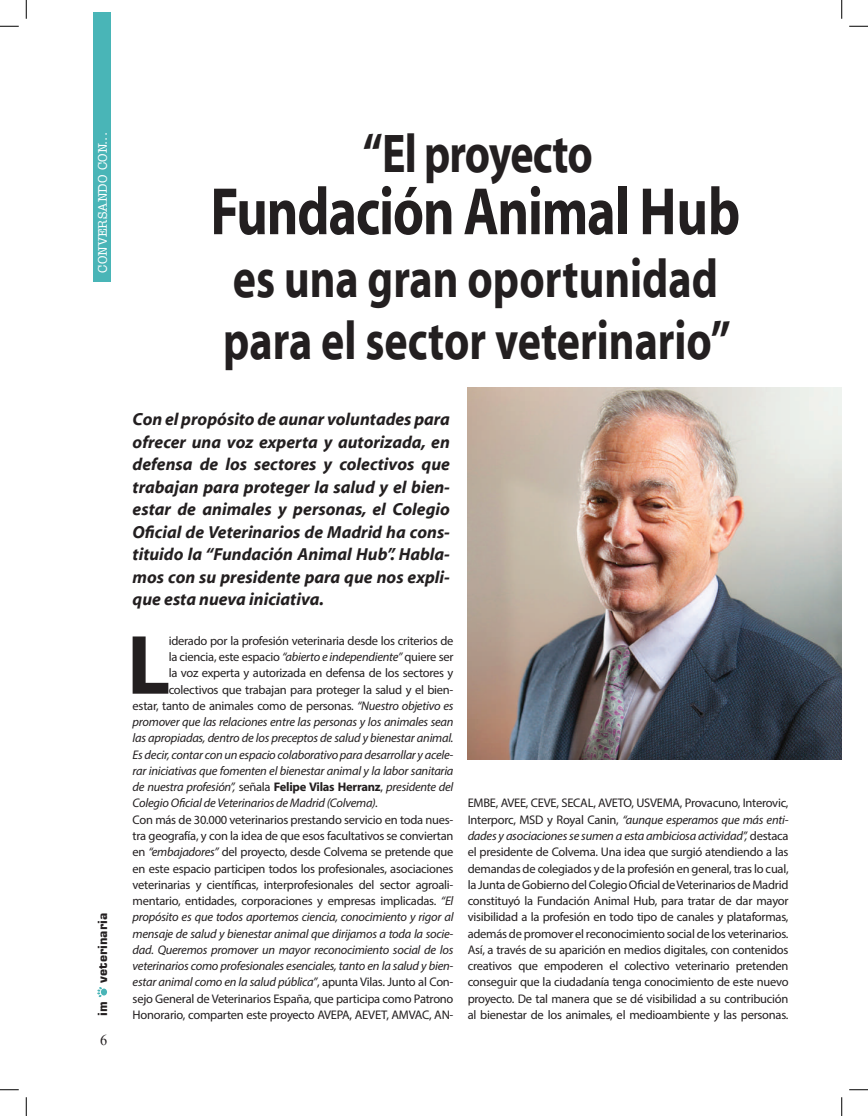
<style>
.page{position:relative;width:868px;height:1116px;background:#fff}
.page>*{position:absolute;margin:0;border:0;box-sizing:border-box;transform-origin:0 0}
.t1{font:700 84.88px "Myriad Pro";color:#231f20}
.t2{font:700 67.5px "Myriad";letter-spacing:-.02em;color:#231f20;scale:.8 1}
.t3{font:700 55px/62.5px "Myriad";color:#231f20;scale:.8 1}
.t4{font:700 55px "Myriad";letter-spacing:-.025em;color:#231f20;scale:.8 1}
.t5{font:italic 700 17.5px/22.5px "Myriad";color:#231f20;text-align:justify}
.t6{font:15px "Times New Roman";color:#231f20;scale:.95 1}
.t7{font:12.5px/16.2px "Myriad Pro";letter-spacing:-.02em;color:#231f20;text-align:justify}
.t8{font:italic 12.5px "Myriad Pro";letter-spacing:-.02em;color:#231f20}
.t9{font:12.5px "Memorandum";color:#fff}
.t10{font:700 12.5px "Square 721 BT";color:#231f20}
.s1{font-style:italic}
.s2{font-style:normal}
.s3{font-weight:700;font-style:normal}
</style>
<div class="page">
<div style="left:101px;top:988px;width:6px;height:7px;background:#49b5b7;border-radius:50%"></div>
<svg style="left:97px;top:987px;width:5px;height:10px"></svg>
<img style="left:467px;top:388px;width:374px;height:371px">
<div style="left:93px;top:13px;width:17px;height:269px;background:#49b5b7"></div>
<svg style="left:0;top:25px;width:19px;height:2px"></svg>
<svg style="left:849px;top:25px;width:18px;height:2px"></svg>
<svg style="left:0;top:1089px;width:19px;height:1px"></svg>
<svg style="left:849px;top:1089px;width:18px;height:1px"></svg>
<svg style="left:25px;top:0;width:2px;height:19px"></svg>
<svg style="left:25px;top:1097px;width:2px;height:18px"></svg>
<svg style="left:841px;top:0;width:1px;height:19px"></svg>
<svg style="left:841px;top:1097px;width:1px;height:18px"></svg>
<p class="t9" style="left:97px;top:273px;width:142px;rotate:-90deg">CONVERSANDO CON...</p>
<p class="t10" style="left:95px;top:982px;width:71px;rotate:-90deg">veterinaria</p>
<p class="t10" style="left:95px;top:1015px;width:16px;rotate:-90deg">im</p>
<p class="t6" style="left:100px;top:1029px;width:9px">6</p>
<h3 class="t4" style="left:363px;top:125px;width:289px">“El proyecto</h3>
<h2 class="t2" style="left:210px;top:177px;width:663px">Fundación Animal Hub</h2>
<h3 class="t3" style="left:223px;top:249px;width:636px">es una gran oportunidad para el sector veterinario”</h3>
<p class="t5" style="left:133px;top:408px;width:319px">Con el propósito de aunar voluntades para ofrecer una voz experta y autorizada, en defensa de los sectores y colectivos que trabajan para proteger la salud y el bien&shy;estar de animales y personas, el Colegio Oficial de Veterinarios de Madrid ha cons&shy;tituido la “Fundación Animal Hub”. Habla&shy;mos con su presidente para que nos expli&shy;que esta nueva iniciativa.</p>
<h1 class="t1" style="left:127px;top:609px;width:45px">L</h1>
<p class="t7" style="left:169px;top:632px;width:286px">iderado por la profesión veterinaria desde los criterios de</p>
<p class="t7" style="left:169px;top:648px;width:286px">la ciencia, este espacio <span class="s1">“abierto e independiente”</span> quiere ser</p>
<p class="t7" style="left:169px;top:665px;width:286px">la voz experta y autorizada en defensa de los sectores y</p>
<p class="t7" style="left:169px;top:681px;width:286px">colectivos que trabajan para proteger la salud y el bien-</p>
<p class="t7" style="left:133px;top:697px;width:322px">estar, tanto de animales como de personas. <span class="s1">“Nuestro objetivo es</span></p>
<p class="t8" style="left:133px;top:714px;width:322px">promover que las relaciones entre las personas y los animales sean</p>
<p class="t8" style="left:133px;top:730px;width:322px">las apropiadas, dentro de los preceptos de salud y bienestar animal.</p>
<p class="t8" style="left:133px;top:746px;width:322px">Es decir, contar con un espacio colaborativo para desarrollar y acele-</p>
<p class="t8" style="left:133px;top:763px;width:322px">rar iniciativas que fomenten el bienestar animal y la labor sanitaria</p>
<p class="t8" style="left:133px;top:779px;width:322px">de nuestra profesión”, <span class="s2">señala</span> <span class="s3">Felipe Vilas Herranz</span><span class="s2">,</span> presidente del</p>
<p class="t8" style="left:133px;top:795px;width:247px">Colegio Oficial de Veterinarios de Madrid (Colvema).</p>
<p class="t7" style="left:133px;top:811px;width:322px">Con más de 30.000 veterinarios prestando servicio en toda nues&shy;tra geografía, y con la idea de que esos facultativos se conviertan en <span class="s1">“embajadores”</span> del proyecto, desde Colvema se pretende que en este espacio participen todos los profesionales, asociaciones veterinarias y científicas, interprofesionales del sector agroali&shy;mentario, entidades, corporaciones y empresas implicadas. <span class="s1">“El propósito es que todos aportemos ciencia, conocimiento y rigor al mensaje de salud y bienestar animal que dirijamos a toda la socie&shy;dad. Queremos promover un mayor reconocimiento social de los veterinarios como profesionales esenciales, tanto en la salud y bien&shy;estar animal como en la salud pública”</span>, apunta Vilas. Junto al Con&shy;sejo General de Veterinarios España, que participa como Patrono Honorario, comparten este proyecto AVEPA, AEVET, AMVAC, AN-</p>
<p class="t7" style="left:467px;top:795px;width:322px">EMBE, AVEE, CEVE, SECAL, AVETO, USVEMA, Provacuno, Interovic, Interporc, MSD y Royal Canin, <span class="s1">“aunque esperamos que más enti&shy;dades y asociaciones se sumen a esta ambiciosa actividad”,</span> destaca el presidente de Colvema. Una idea que surgió atendiendo a las demandas de colegiados y de la profesión en general, tras lo cual, la Junta de Gobierno del Colegio Oficial de Veterinarios de Madrid constituyó la Fundación Animal Hub, para tratar de dar mayor visibilidad a la profesión en todo tipo de canales y plataformas, además de promover el reconocimiento social de los veterinarios.<br>Así, a través de su aparición en medios digitales, con contenidos creativos que empoderen el colectivo veterinario pretenden conseguir que la ciudadanía tenga conocimiento de este nuevo proyecto. De tal manera que se dé visibilidad a su contribución al bienestar de los animales, el medioambiente y las personas.</p>
</div>
